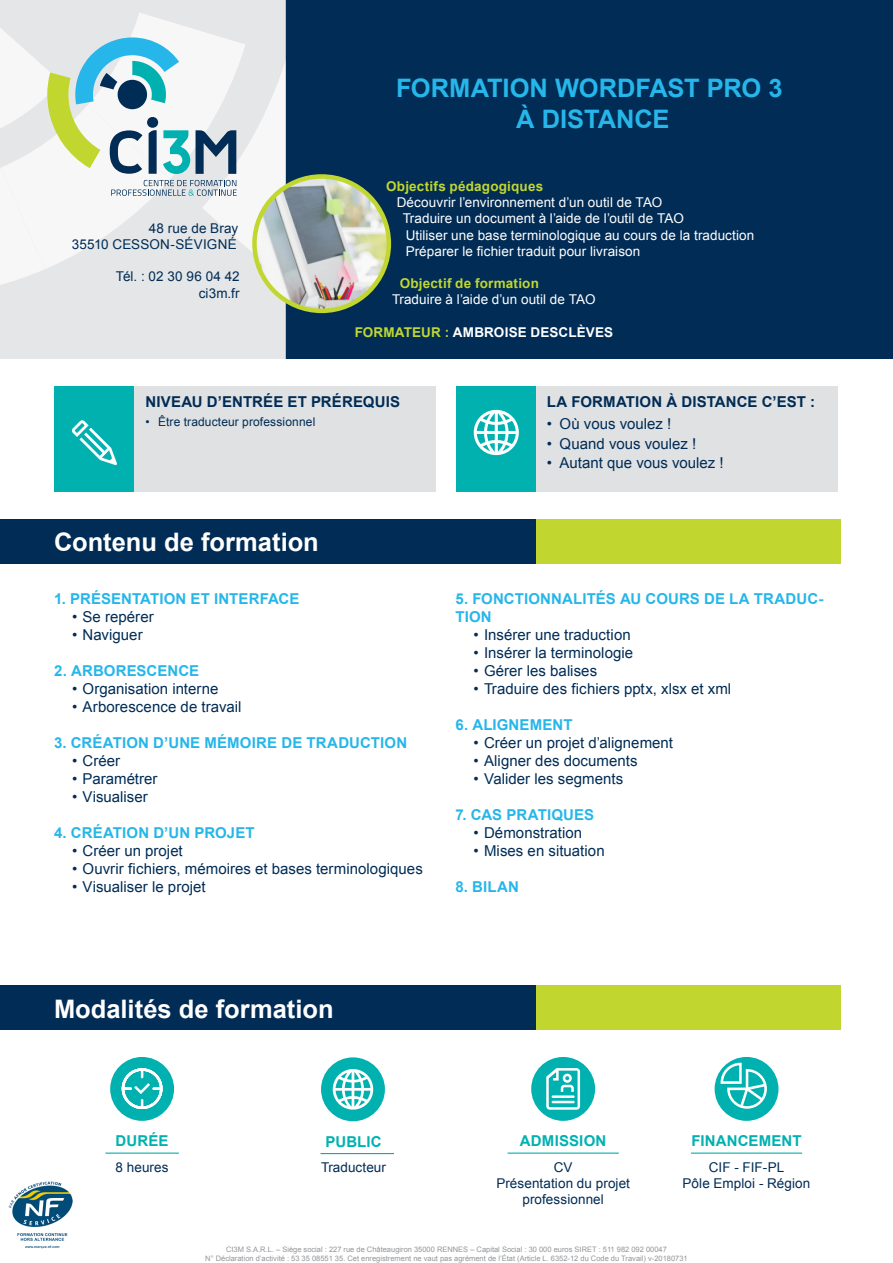
<style>
.page{position:relative;width:893px;height:1263px;background:#fff}
.page>*{position:absolute;margin:0;border:0;box-sizing:border-box;transform-origin:0 0}
.TITRE_-_BLANC{font:700 25.5px "Arial";color:#fff}
.TITRE-bleu{font:700 25.5px "Arial";letter-spacing:-.005em;color:#26b6ea}
.t1{font:15px "Arial";letter-spacing:.005em;color:#002c55}
.SOUS-TITRE_Bleu{font:700 15px/18px "Arial";letter-spacing:.01em;color:#26b6ea}
.SOUS-TITRE{font:700 15px "Arial";letter-spacing:.01em;color:#002c55}
.SOUS-TITRE_Turquoise{font:700 15px "Arial";letter-spacing:.01em;color:#00b1b0}
.TEXTE-blanc{font:13.5px "Arial";letter-spacing:.005em;color:#fff}
.TEXTE{font:13.5px "Arial";letter-spacing:.01em;color:#002c55}
.TEXTE-blanc-2{font:700 13.5px "Arial";letter-spacing:.015em;color:#c1d72f}
.TEXTE-2{font:700 13.5px "Arial";letter-spacing:.01em;color:#fff}
.t2{font:12px "Arial";letter-spacing:.01em;color:#002c55}
.Mentions_légales{font:7.5px "Arial";color:#939598}
.s1{color:#c1d72f}
</style>
<div class="page">
<div style="left:285px;top:0;width:608px;height:359px;background:#002c55"></div>
<div style="left:0;top:519px;width:536px;height:45px;background:#002c55"></div>
<div style="left:0;top:985px;width:536px;height:45px;background:#002c55"></div>
<div style="left:536px;top:985px;width:305px;height:45px;background:#c1d72f"></div>
<div style="left:536px;top:519px;width:305px;height:45px;background:#c1d72f"></div>
<div style="left:110px;top:1057px;width:64px;height:64px;background:#00b1b0;border-radius:50%"></div>
<div style="left:531px;top:1057px;width:64px;height:64px;background:#00b1b0;border-radius:50%"></div>
<div style="left:715px;top:1057px;width:63px;height:64px;background:#00b1b0;border-radius:50%"></div>
<hr style="left:105px;top:1152px;width:74px;height:2px;background:#00b1b0">
<hr style="left:508px;top:1152px;width:111px;height:2px;background:#00b1b0">
<hr style="left:691px;top:1152px;width:111px;height:2px;background:#00b1b0">
<div style="left:0;top:0;width:285px;height:359px;background:#e0e1e3"></div>
<svg style="left:0;top:13px;width:285px;height:287px"></svg>
<div style="left:55px;top:386px;width:79px;height:105px;background:#00b1b0"></div>
<div style="left:134px;top:386px;width:302px;height:105px;background:#e0e1e3"></div>
<div style="left:456px;top:386px;width:80px;height:105px;background:#00b1b0"></div>
<div style="left:537px;top:386px;width:301px;height:105px;background:#e0e1e3"></div>
<svg style="left:72px;top:420px;width:45px;height:45px"></svg>
<svg style="left:474px;top:410px;width:45px;height:45px"></svg>
<div style="left:321px;top:1057px;width:64px;height:64px;background:#00b1b0;border-radius:50%"></div>
<hr style="left:320px;top:1153px;width:74px;height:1px;background:#00b1b0">
<svg style="left:333px;top:1069px;width:40px;height:40px"></svg>
<img style="left:9px;top:1181px;width:63px;height:68px">
<img style="left:254px;top:176px;width:135px;height:135px;border-radius:67px">
<div style="left:252px;top:174px;width:139px;height:139px;border:4px solid #c1d72f;border-radius:50%"></div>
<svg style="left:122px;top:1068px;width:40px;height:41px"></svg>
<svg style="left:546px;top:1068px;width:34px;height:42px"></svg>
<svg style="left:720px;top:1063px;width:47px;height:46px"></svg>
<p class="TEXTE" style="left:149px;top:219px;width:91px">48 rue de Bray</p>
<p class="TEXTE" style="left:72px;top:235px;width:166px">35510 CESSON-SÉVIGNÉ</p>
<p class="TEXTE" style="left:116px;top:268px;width:125px">Tél. : 02 30 96 04 42</p>
<p class="TEXTE" style="left:199px;top:284px;width:43px">ci3m.fr</p>
<p class="TITRE-bleu" style="left:396px;top:71px;width:388px">FORMATION WORDFAST PRO 3</p>
<p class="TITRE-bleu" style="left:516px;top:102px;width:155px">À DISTANCE</p>
<p class="TEXTE-blanc-2" style="left:386px;top:177px;width:159px">Objectifs pédagogiques</p>
<p class="TEXTE-blanc" style="left:397px;top:194px;width:267px">Découvrir l’environnement d’un outil de TAO</p>
<p class="TEXTE-blanc" style="left:403px;top:210px;width:283px">Traduire un document à l’aide de l’outil de TAO</p>
<p class="TEXTE-blanc" style="left:406px;top:226px;width:350px">Utiliser une base terminologique au cours de la traduction</p>
<p class="TEXTE-blanc" style="left:406px;top:242px;width:236px">Préparer le fichier traduit pour livraison</p>
<p class="TEXTE-blanc-2" style="left:400px;top:274px;width:141px">Objectif de formation</p>
<p class="TEXTE-blanc" style="left:392px;top:291px;width:205px">Traduire à l’aide d’un outil de TAO</p>
<p class="TEXTE-2" style="left:355px;top:323px;width:260px"><span class="s1">FORMATEUR :</span> AMBROISE DESCLÈVES</p>
<p class="SOUS-TITRE" style="left:145px;top:392px;width:256px">NIVEAU D’ENTRÉE ET PRÉREQUIS</p>
<p class="t2" style="left:145px;top:414px;width:171px">• Être traducteur professionnel</p>
<p class="TITRE_-_BLANC" style="left:54px;top:525px;width:266px">Contenu de formation</p>
<p class="SOUS-TITRE_Bleu" style="left:54px;top:591px;width:247px">1. PRÉSENTATION ET INTERFACE</p>
<p class="t1" style="left:72px;top:607px;width:83px">• Se repérer</p>
<p class="t1" style="left:72px;top:625px;width:72px">• Naviguer</p>
<p class="SOUS-TITRE_Bleu" style="left:54px;top:663px;width:147px">2. ARBORESCENCE</p>
<p class="t1" style="left:72px;top:679px;width:148px">• Organisation interne</p>
<p class="t1" style="left:72px;top:697px;width:171px">• Arborescence de travail</p>
<p class="SOUS-TITRE_Bleu" style="left:54px;top:735px;width:355px">3. CRÉATION D’UNE MÉMOIRE DE TRADUCTION</p>
<p class="t1" style="left:72px;top:751px;width:50px">• Créer</p>
<p class="t1" style="left:72px;top:769px;width:87px">• Paramétrer</p>
<p class="t1" style="left:72px;top:787px;width:77px">• Visualiser</p>
<p class="SOUS-TITRE_Bleu" style="left:54px;top:825px;width:202px">4. CRÉATION D’UN PROJET</p>
<p class="t1" style="left:72px;top:841px;width:112px">• Créer un projet</p>
<p class="t1" style="left:72px;top:859px;width:352px">• Ouvrir fichiers, mémoires et bases terminologiques</p>
<p class="t1" style="left:72px;top:877px;width:135px">• Visualiser le projet</p>
<p class="SOUS-TITRE" style="left:547px;top:392px;width:270px">LA FORMATION À DISTANCE C’EST :</p>
<p class="t1" style="left:547px;top:414px;width:126px">• Où vous voulez !</p>
<p class="t1" style="left:547px;top:434px;width:151px">• Quand vous voulez !</p>
<p class="t1" style="left:547px;top:453px;width:178px">• Autant que vous voulez !</p>
<p class="SOUS-TITRE_Bleu" style="left:455px;top:591px;width:369px">5. FONCTIONNALITÉS AU COURS DE LA TRADUC-<br>TION</p>
<p class="t1" style="left:473px;top:625px;width:159px">• Insérer une traduction</p>
<p class="t1" style="left:473px;top:643px;width:161px">• Insérer la terminologie</p>
<p class="t1" style="left:473px;top:661px;width:125px">• Gérer les balises</p>
<p class="t1" style="left:473px;top:679px;width:259px">• Traduire des fichiers pptx, xlsx et xml</p>
<p class="SOUS-TITRE_Bleu" style="left:455px;top:717px;width:119px">6. ALIGNEMENT</p>
<p class="t1" style="left:473px;top:733px;width:201px">• Créer un projet d’alignement</p>
<p class="t1" style="left:473px;top:751px;width:166px">• Aligner des documents</p>
<p class="t1" style="left:473px;top:769px;width:151px">• Valider les segments</p>
<p class="SOUS-TITRE_Bleu" style="left:455px;top:807px;width:140px">7. CAS PRATIQUES</p>
<p class="t1" style="left:473px;top:823px;width:110px">• Démonstration</p>
<p class="t1" style="left:473px;top:841px;width:133px">• Mises en situation</p>
<p class="SOUS-TITRE_Bleu" style="left:455px;top:879px;width:65px">8. BILAN</p>
<p class="TITRE_-_BLANC" style="left:54px;top:992px;width:281px">Modalités de formation</p>
<p class="SOUS-TITRE_Turquoise" style="left:116px;top:1131px;width:54px">DURÉE</p>
<p class="TEXTE" style="left:116px;top:1158px;width:54px">8 heures</p>
<p class="SOUS-TITRE_Turquoise" style="left:325px;top:1131px;width:58px">PUBLIC</p>
<p class="TEXTE" style="left:321px;top:1159px;width:66px">Traducteur</p>
<p class="SOUS-TITRE_Turquoise" style="left:520px;top:1131px;width:88px">ADMISSION</p>
<p class="TEXTE" style="left:554px;top:1158px;width:20px">CV</p>
<p class="TEXTE" style="left:496px;top:1174px;width:135px">Présentation du projet</p>
<p class="TEXTE" style="left:522px;top:1191px;width:83px">professionnel</p>
<p class="SOUS-TITRE_Turquoise" style="left:691px;top:1131px;width:112px">FINANCEMENT</p>
<p class="TEXTE" style="left:709px;top:1158px;width:77px">CIF - FIF-PL</p>
<p class="TEXTE" style="left:683px;top:1174px;width:129px">Pôle Emploi - Région</p>
<p class="Mentions_légales" style="left:226px;top:1245px;width:442px">CI3M S.A.R.L. – Siège social : 227 rue de Châteaugiron 35000 RENNES – Capital Social : 30 000 euros SIRET : 511 982 092 00047</p>
<p class="Mentions_légales" style="left:205px;top:1254px;width:484px">N° Déclaration d’activité : 53 35 08551 35. Cet enregistrement ne vaut pas agrément de l’État (Article L. 6352-12 du Code du Travail) v-20180731</p>
</div>
